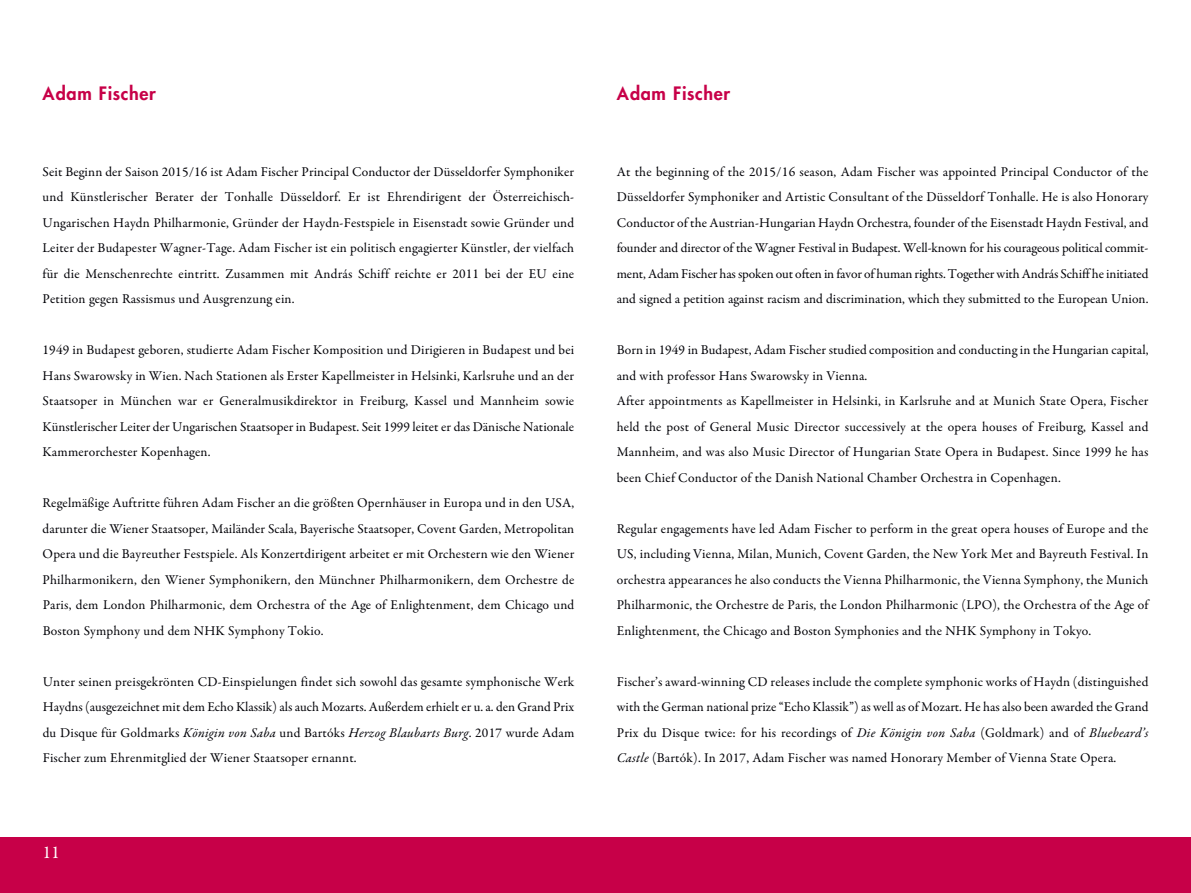
<style>
.page{position:relative;width:1191px;height:893px;background:#fff}
.page>*{position:absolute;margin:0;border:0;box-sizing:border-box;transform-origin:0 0}
.t1{font:700 18px "Feeltura";letter-spacing:.035em;color:#c70048}
.t2{font:18px "Garamond Premr Pro";color:#fff}
.t3{font:13.5px/25.5px "Garamond Premr Pro";letter-spacing:.015em;color:#000006;text-align:justify}
.s1{font-style:italic}
</style>
<div class="page">
<div style="left:0;top:838px;width:1191px;height:55px;background:#c70048"></div>
<h1 class="t1" style="left:43px;top:87px;width:115px">Adam Fischer</h1>
<h1 class="t1" style="left:617px;top:87px;width:115px">Adam Fischer</h1>
<p class="t3" style="left:43px;top:160px;width:533px">Seit Beginn der Saison 2015/16 ist Adam Fischer Principal Conductor der Düsseldorfer Symphoniker und Künstlerischer Berater der Tonhalle Düsseldorf. Er ist Ehrendirigent der Österreichisch-Ungarischen Haydn Philharmonie, Gründer der Haydn-Festspiele in Eisenstadt sowie Gründer und Leiter der Budapester Wagner-Tage. Adam Fischer ist ein politisch engagierter Künstler, der vielfach für die Menschenrechte eintritt. Zusammen mit András Schiff reichte er 2011 bei der EU eine Petition gegen Rassismus und Ausgrenzung ein.</p>
<p class="t3" style="left:43px;top:338px;width:533px">1949 in Budapest geboren, studierte Adam Fischer Komposition und Dirigieren in Budapest und bei Hans Swarowsky in Wien. Nach Stationen als Erster Kapellmeister in Helsinki, Karlsruhe und an der Staatsoper in München war er Generalmusikdirektor in Freiburg, Kassel und Mannheim sowie Künstlerischer Leiter der Ungarischen Staatsoper in Budapest. Seit 1999 leitet er das Dänische Nationale Kammerorchester Kopenhagen.</p>
<p class="t3" style="left:43px;top:491px;width:533px">Regelmäßige Auftritte führen Adam Fischer an die größten Opernhäuser in Europa und in den USA, darunter die Wiener Staatsoper, Mailänder Scala, Bayerische Staatsoper, Covent Garden, Metropolitan Opera und die Bayreuther Festspiele. Als Konzertdirigent arbeitet er mit Orchestern wie den Wiener Philharmonikern, den Wiener Symphonikern, den Münchner Philharmonikern, dem Orchestre de Paris, dem London Philharmonic, dem Orchestra of the Age of Enlightenment, dem Chicago und Boston Symphony und dem NHK Symphony Tokio.</p>
<p class="t3" style="left:43px;top:670px;width:533px">Unter seinen preisgekrönten CD-Einspielungen findet sich sowohl das gesamte symphonische Werk Haydns (ausgezeichnet mit dem Echo Klassik) als auch Mozarts. Außerdem erhielt er u. a. den Grand Prix du Disque für Goldmarks <span class="s1">Königin von Saba</span> und Bartóks <span class="s1">Herzog Blaubarts Burg</span>. 2017 wurde Adam Fischer zum Ehrenmitglied der Wiener Staatsoper ernannt.</p>
<h1 class="t2" style="left:43px;top:845px;width:19px">11</h1>
<p class="t3" style="left:617px;top:160px;width:533px">At the beginning of the 2015/16 season, Adam Fischer was appointed Principal Conductor of the Düsseldorfer Symphoniker and Artistic Consultant of the Düsseldorf Tonhalle. He is also Honorary Conductor of the Austrian-Hungarian Haydn Orchestra, founder of the Eisenstadt Haydn Festival, and founder and director of the Wagner Festival in Budapest. Well-known for his courageous political commit&shy;ment, Adam Fischer has spoken out often in favor of human rights. Together with András Schiff he initiated and signed a petition against racism and discrimination, which they submitted to the European Union.</p>
<p class="t3" style="left:617px;top:338px;width:533px;text-align:left">Born in 1949 in Budapest, Adam Fischer studied composition and conducting in the Hungarian capital, and with professor Hans Swarowsky in Vienna.<br>After appointments as Kapellmeister in Helsinki, in Karlsruhe and at Munich State Opera, Fischer held the post of General Music Director successively at the opera houses of Freiburg, Kassel and Mannheim, and was also Music Director of Hungarian State Opera in Budapest. Since 1999 he has been Chief Conductor of the Danish National Chamber Orchestra in Copenhagen.</p>
<p class="t3" style="left:617px;top:517px;width:533px">Regular engagements have led Adam Fischer to perform in the great opera houses of Europe and the US, including Vienna, Milan, Munich, Covent Garden, the New York Met and Bayreuth Festival. In orchestra appearances he also conducts the Vienna Philharmonic, the Vienna Symphony, the Munich Philharmonic, the Orchestre de Paris, the London Philharmonic (LPO), the Orchestra of the Age of Enlightenment, the Chicago and Boston Symphonies and the NHK Symphony in Tokyo.</p>
<p class="t3" style="left:617px;top:670px;width:533px">Fischer’s award-winning CD releases include the complete symphonic works of Haydn (distinguished with the German national prize “Echo Klassik”) as well as of Mozart. He has also been awarded the Grand Prix du Disque twice: for his recordings of <span class="s1">Die Königin von Saba</span> (Goldmark) and of <span class="s1">Bluebeard’s Castle</span> (Bartók). In 2017, Adam Fischer was named Honorary Member of Vienna State Opera.</p>
</div>
